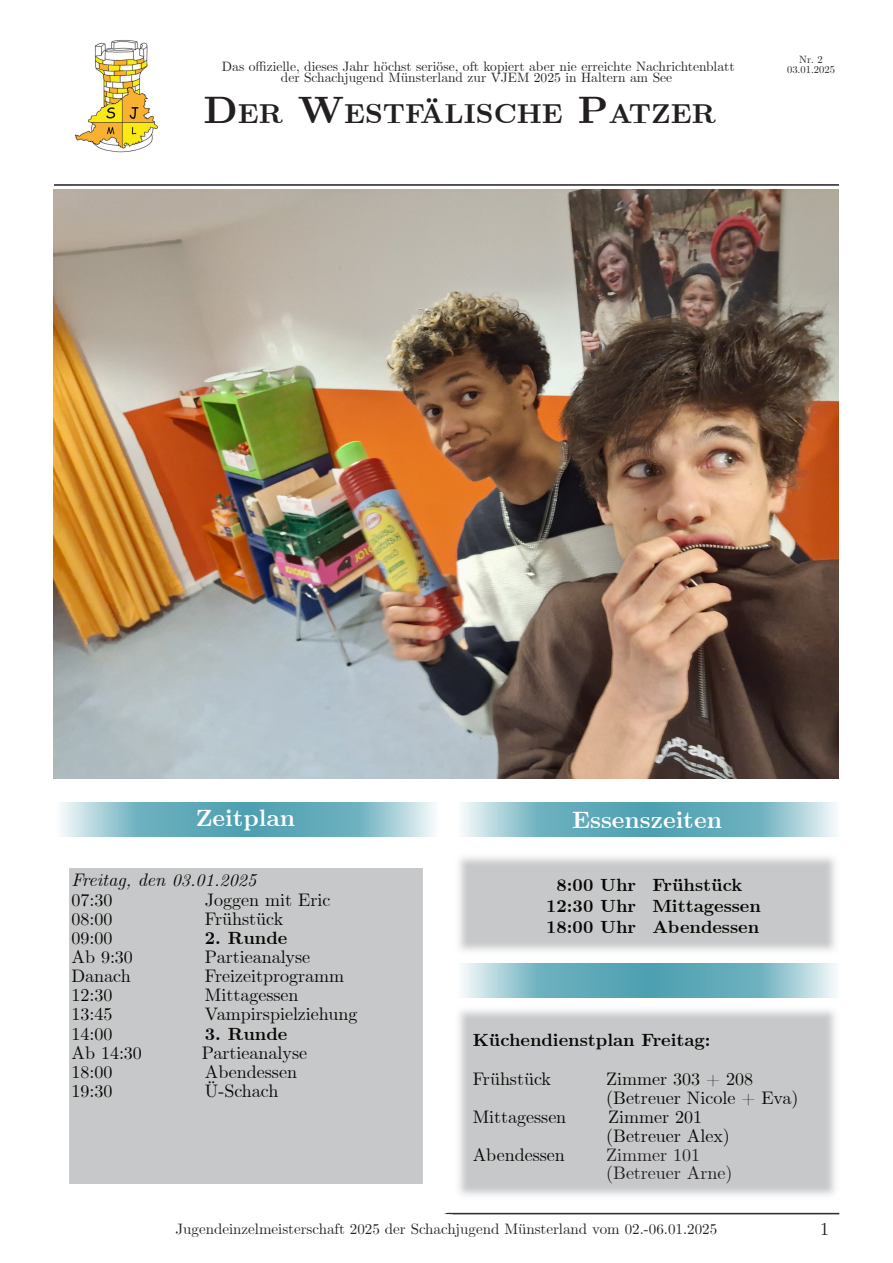
<style>
.page{position:relative;width:893px;height:1263px;background:#fff}
.page>*{position:absolute;margin:0;border:0;box-sizing:border-box;transform-origin:0 0}
.t1{font:700 27.9px "CMU Serif";color:#231f20}
.t2{font:700 24px "CMU Serif";color:#fff}
.t3{font:18px/19.2px "CMU Serif";color:#080704}
.t4{font:700 18px/20.7px "CMU Serif";color:#080704;text-align:center}
.t5{font:18px/18px "CMU Serif";color:#231f20}
.t6{font:italic 18px "CMU Serif";color:#080704}
.t7{font:15px "CMU Serif";color:#231f20}
.t8{font:13.5px/10.5px "CMU Serif";color:#231f20;text-align:center}
.t9{font:10.5px/10.5px "CMU Serif";color:#231f20;text-align:center}
.s1{font-size:39px}
</style>
<div class="page">
<img style="left:453px;top:997px;width:387px;height:217px">
<img style="left:69px;top:868px;width:384px;height:346px">
<hr style="left:54px;top:184px;width:785px;height:2px;background:#231f20">
<img style="left:74px;top:40px;width:84px;height:113px">
<svg style="left:462px;top:802px;width:374px;height:34px;background:#7fbac6"></svg>
<svg style="left:459px;top:963px;width:380px;height:34px;background:#81bbc7"></svg>
<svg style="left:61px;top:802px;width:374px;height:34px;background:#7fbac6"></svg>
<img style="left:54px;top:190px;width:785px;height:588px">
<p class="t8" style="left:222px;top:62px;width:514px">Das offizielle, dieses Jahr höchst seriöse, oft kopiert aber nie erreichte Nachrichtenblatt der Schachjugend Münsterland zur VJEM 2025 in Haltern am See</p>
<h1 class="t1" style="left:203px;top:101px;width:514px"><span class="s1">D</span>ER <span class="s1">W</span>ESTFÄLISCHE <span class="s1">P</span>ATZER</h1>
<p class="t9" style="left:787px;top:54px;width:49px">Nr. 2<br>03.01.2025</p>
<h2 class="t2" style="left:196px;top:806px;width:101px">Zeitplan</h2>
<h2 class="t2" style="left:572px;top:808px;width:151px">Essenszeiten</h2>
<p class="t6" style="left:72px;top:872px;width:186px">Freitag, den 03.01.2025</p>
<p class="t3" style="left:72px;top:890px;width:42px">07:30</p>
<p class="t3" style="left:205px;top:890px;width:127px">Joggen mit Eric</p>
<p class="t3" style="left:72px;top:910px;width:42px">08:00</p>
<p class="t3" style="left:205px;top:910px;width:80px">Frühstück</p>
<p class="t3" style="left:72px;top:929px;width:42px">09:00</p>
<p class="t4" style="left:205px;top:928px;width:84px">2. Runde</p>
<p class="t3" style="left:72px;top:948px;width:63px">Ab 9:30</p>
<p class="t3" style="left:205px;top:948px;width:107px">Partieanalyse</p>
<p class="t3" style="left:72px;top:967px;width:61px">Danach</p>
<p class="t3" style="left:205px;top:967px;width:141px">Freizeitprogramm</p>
<p class="t3" style="left:72px;top:986px;width:42px">12:30</p>
<p class="t3" style="left:205px;top:986px;width:95px">Mittagessen</p>
<p class="t3" style="left:72px;top:1005px;width:42px">13:45</p>
<p class="t3" style="left:205px;top:1005px;width:154px">Vampirspielziehung</p>
<p class="t3" style="left:72px;top:1024px;width:42px">14:00</p>
<p class="t4" style="left:205px;top:1024px;width:84px">3. Runde</p>
<p class="t3" style="left:72px;top:1044px;width:72px">Ab 14:30</p>
<p class="t3" style="left:202px;top:1044px;width:107px">Partieanalyse</p>
<p class="t3" style="left:72px;top:1063px;width:42px">18:00</p>
<p class="t3" style="left:205px;top:1063px;width:94px">Abendessen</p>
<p class="t3" style="left:72px;top:1082px;width:42px">19:30</p>
<p class="t3" style="left:205px;top:1082px;width:75px">Ü-Schach</p>
<p class="t4" style="left:546px;top:876px;width:216px">8:00 Uhr Frühstück<br>12:30 Uhr Mittagessen<br>18:00 Uhr Abendessen</p>
<p class="t4" style="left:473px;top:1030px;width:239px">Küchendienstplan Freitag:</p>
<p class="t3" style="left:473px;top:1070px;width:80px">Frühstück</p>
<p class="t3" style="left:606px;top:1070px;width:194px">Zimmer 303 + 208 (Betreuer Nicole + Eva)</p>
<p class="t3" style="left:473px;top:1108px;width:95px">Mittagessen</p>
<p class="t3" style="left:606px;top:1108px;width:125px">Zimmer 201 (Betreuer Alex)</p>
<p class="t3" style="left:473px;top:1146px;width:94px">Abendessen</p>
<p class="t5" style="left:606px;top:1147px;width:128px">Zimmer 101 (Betreuer Arne)</p>
<p class="t7" style="left:176px;top:1222px;width:543px">Jugendeinzelmeisterschaft 2025 der Schachjugend Münsterland vom 02.-06.01.2025</p>
<p class="t5" style="left:820px;top:1221px;width:10px">1</p>
</div>
